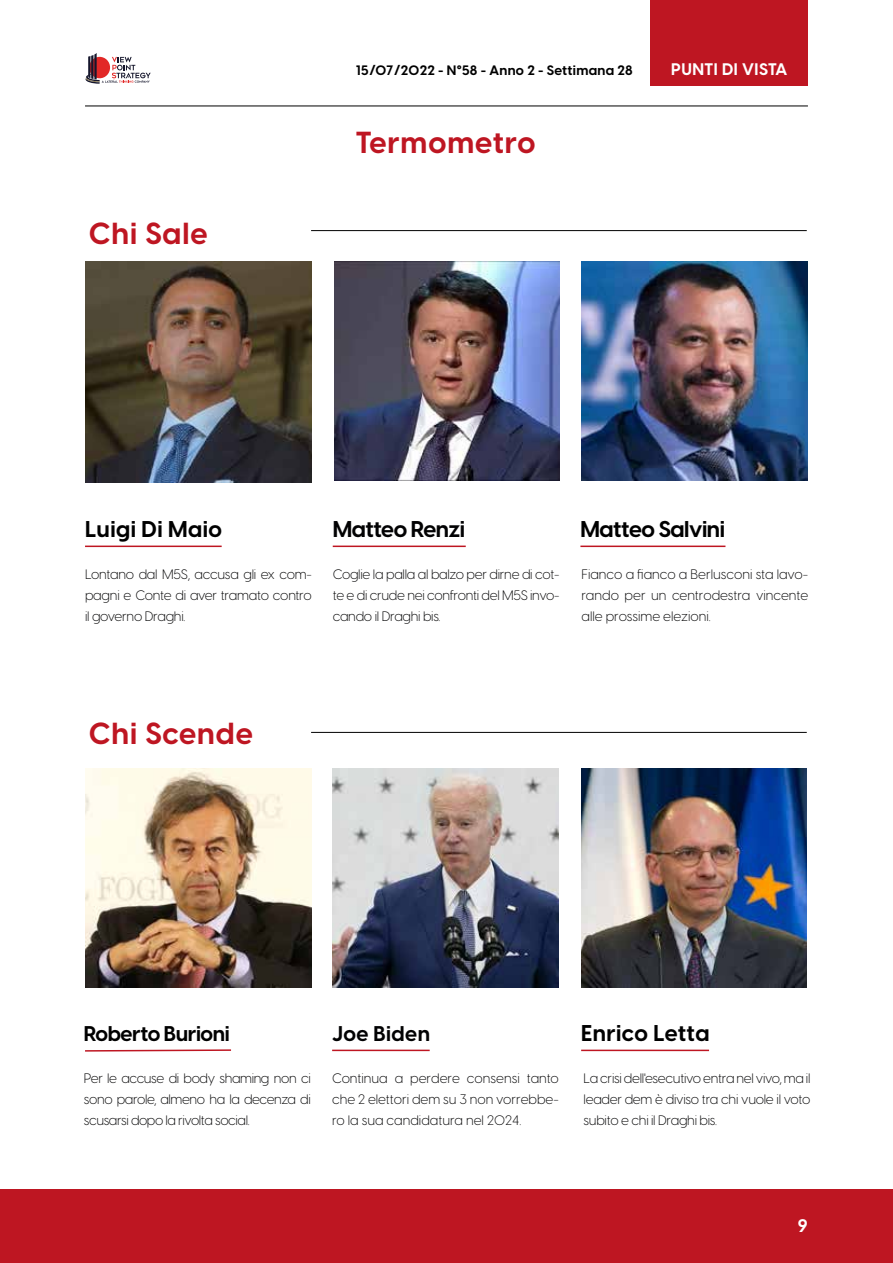
<style>
.page{position:relative;width:893px;height:1263px;background:#fff}
.page>*{position:absolute;margin:0;border:0;box-sizing:border-box;transform-origin:0 0}
.t1{font:700 30px "Visby CF";letter-spacing:.03em;color:#be1622}
.t2{font:700 22.5px "Visby CF";letter-spacing:.01em;color:#000}
.t3{font:700 22.5px "Visby CF";letter-spacing:-.02em;color:#000}
.t4{font:700 22.5px "Visby CF";letter-spacing:-.02em;color:#020203}
.t5{font:700 21px "Visby CF";letter-spacing:-.02em;color:#000}
.t6{font:700 21px "Visby CF";letter-spacing:.02em;color:#020203}
.t7{font:700 18px "Visby CF";color:#fff}
.t8{font:700 16.5px "Visby CF";letter-spacing:.03em;color:#fff}
.t9{font:300 13.5px/21px "Visby CF";letter-spacing:-.02em;color:#020203;text-align:justify}
.t10{font:700 13.5px "Visby CF";letter-spacing:.02em;color:#000}
</style>
<div class="page">
<svg style="left:86px;top:53px;width:65px;height:31px"></svg>
<hr style="left:85px;top:106px;width:723px;height:1px;background:#000">
<div style="left:651px;top:0;width:157px;height:85px;background:#be1622"></div>
<div style="left:1px;top:1189px;width:892px;height:74px;background:#be1622"></div>
<img style="left:86px;top:261px;width:225px;height:222px">
<img style="left:333px;top:768px;width:225px;height:219px">
<img style="left:335px;top:261px;width:225px;height:219px">
<img style="left:582px;top:261px;width:225px;height:219px">
<img style="left:581px;top:768px;width:225px;height:219px">
<hr style="left:85px;top:546px;width:137px;height:1px;background:#be1622">
<hr style="left:332px;top:1050px;width:98px;height:1px;background:#be1622">
<hr style="left:333px;top:546px;width:133px;height:1px;background:#be1622">
<hr style="left:580px;top:546px;width:145px;height:1px;background:#be1622">
<hr style="left:581px;top:1050px;width:128px;height:1px;background:#be1622">
<hr style="left:311px;top:732px;width:496px;height:1px;background:#000">
<hr style="left:311px;top:230px;width:496px;height:1px;background:#000">
<img style="left:86px;top:768px;width:225px;height:219px">
<svg style="left:85px;top:1049px;width:146px;height:3px"></svg>
<h1 class="t1" style="left:89px;top:214px;width:120px">Chi Sale</h1>
<p class="t10" style="left:356px;top:62px;width:278px">15/07/2022 - N°58 - Anno 2 - Settimana 28</p>
<p class="t8" style="left:671px;top:58px;width:118px">PUNTI DI VISTA</p>
<h1 class="t1" style="left:356px;top:123px;width:181px">Termometro</h1>
<h2 class="t2" style="left:85px;top:515px;width:139px">Luigi Di Maio</h2>
<p class="t9" style="left:85px;top:564px;width:228px">Lontano dal M5S, accusa gli ex com&shy;pagni e Conte di aver tramato contro il governo Draghi.</p>
<h2 class="t4" style="left:333px;top:515px;width:134px">Matteo Renzi</h2>
<h2 class="t3" style="left:580px;top:515px;width:146px">Matteo Salvini</h2>
<p class="t9" style="left:333px;top:564px;width:228px">Coglie la palla al balzo per dirne di cot&shy;te e di crude nei confronti del M5S invo&shy;cando il Draghi bis.</p>
<p class="t9" style="left:581px;top:564px;width:228px">Fianco a fianco a Berlusconi sta lavo&shy;rando per un centrodestra vincente alle prossime elezioni.</p>
<h1 class="t1" style="left:89px;top:714px;width:165px">Chi Scende</h1>
<h3 class="t5" style="left:84px;top:1020px;width:147px">Roberto Burioni</h3>
<p class="t9" style="left:84px;top:1068px;width:228px">Per le accuse di body shaming non ci sono parole, almeno ha la decenza di scusarsi dopo la rivolta social.</p>
<h3 class="t6" style="left:332px;top:1020px;width:99px">Joe Biden</h3>
<p class="t9" style="left:332px;top:1068px;width:228px">Continua a perdere consensi tanto che 2 elettori dem su 3 non vorrebbe&shy;ro la sua candidatura nel 2024.</p>
<h2 class="t2" style="left:581px;top:1019px;width:130px">Enrico Letta</h2>
<p class="t9" style="left:584px;top:1068px;width:228px">La crisi dell'esecutivo entra nel vivo, ma il leader dem è diviso tra chi vuole il voto subito e chi il Draghi bis.</p>
<h3 class="t7" style="left:798px;top:1214px;width:11px">9</h3>
</div>
